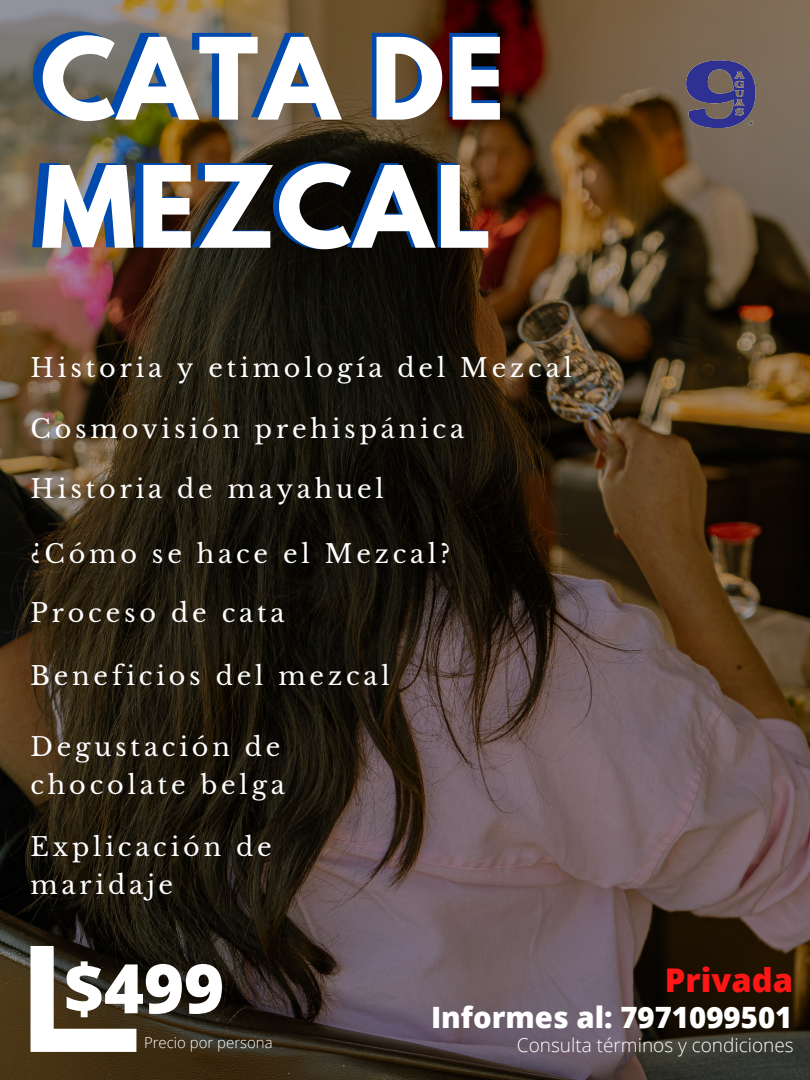
<style>
.page{position:relative;width:810px;height:1080px;background:#fff}
.page>*{position:absolute;margin:0;border:0;box-sizing:border-box;transform-origin:0 0}
.t1{font:700 100.31px/128.1px "League Spartan";letter-spacing:.02em;color:#fff}
.t2{font:800 68.38px "Open Sans";color:#fff}
.t3{font:800 32.62px "Open Sans";color:#ff1616}
.t4{font:800 29.38px "Open Sans";color:#fff}
.t5{font:25.44px/38px "Libre Baskerville";letter-spacing:.15em;color:#fff}
.t6{font:300 19px "Open Sans";color:#fff}
.t7{font:300 14.94px "Open Sans";color:#fff}
</style>
<div class="page">
<img style="left:0;top:0;width:810px;height:1080px">
<svg style="left:31px;top:946px;width:105px;height:106px"></svg>
<img style="left:666px;top:41px;width:112px;height:113px">
<p class="t1" style="left:40px;top:28px;width:466px">CATA DE<br>MEZCAL</p>
<p class="t5" style="left:31px;top:349px;width:543px">Historia y etimología del Mezcal</p>
<p class="t5" style="left:31px;top:410px;width:435px">Cosmovisión prehispánica</p>
<p class="t5" style="left:31px;top:470px;width:355px">Historia de mayahuel</p>
<p class="t5" style="left:31px;top:536px;width:421px">¿Cómo se hace el Mezcal?</p>
<p class="t5" style="left:31px;top:595px;width:256px">Proceso de cata</p>
<p class="t5" style="left:31px;top:657px;width:361px">Beneficios del mezcal</p>
<p class="t5" style="left:31px;top:728px;width:256px">Degustación de chocolate belga</p>
<p class="t5" style="left:31px;top:828px;width:243px">Explicación de maridaje</p>
<p class="t2" style="left:64px;top:940px;width:162px">$499</p>
<p class="t7" style="left:144px;top:1033px;width:130px">Precio por persona</p>
<p class="t3" style="left:665px;top:957px;width:130px">Privada</p>
<p class="t4" style="left:431px;top:996px;width:363px">Informes al: 7971099501</p>
<p class="t6" style="left:517px;top:1032px;width:278px">Consulta términos y condiciones</p>
</div>
